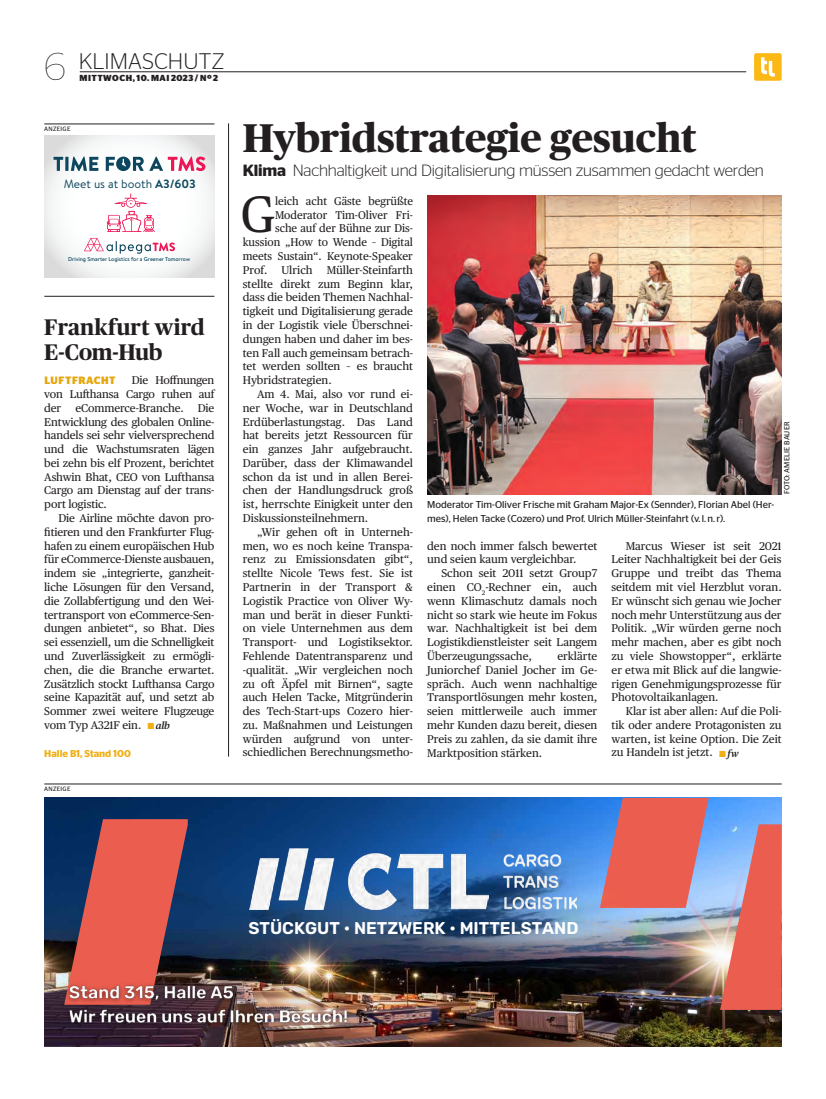
<style>
.page{position:relative;width:826px;height:1099px;background:#fff}
.page>*{position:absolute;margin:0;border:0;box-sizing:border-box;transform-origin:0 0}
.t1{font:51px "Publico Text";color:#231f20}
.t2{font:800 40px "Publico Headline";color:#231f20}
.t3{font:100 38.75px "Stag Sans";color:#231f20}
.t4{font:700 22.5px/25px "Publico Headline";letter-spacing:.005em;color:#231f20}
.t5{font:300 22.5px "Stag Sans";letter-spacing:.005em;color:#231f20}
.t6{font:600 17px "Rubik";color:#fff}
.t7{font:300 16.25px "Stag Sans";letter-spacing:-.01em;color:#231f20}
.t8{font:12px "Brandon Text";color:#0d475d}
.t9{font:11.25px/13.8px "Publico Text";color:#231f20;text-align:justify}
.t10{font:700 10.62px "Stag Sans";letter-spacing:.05em;color:#e5a710}
.t11{font:10px/13.8px "Stag Sans";color:#231f20}
.t12{font:600 10px "Stag Sans";color:#f0af13}
.t13{font:700 8.75px "Stag Sans";letter-spacing:.05em;color:#231f20}
.t14{font:7.5px "Stag Sans";letter-spacing:.02em;color:#231f20}
.t15{font:6.25px "Stag Sans";letter-spacing:.05em;color:#231f20}
.t16{font:500 5.62px "Brandon Text";color:#0d475d}
.s1{font-weight:700}
.s2{font-weight:600;font-style:italic;font-size:8.75px;color:#f0af13}
.s3{font-weight:600;font-style:italic;font-size:10px}
.s4{font-weight:600}
</style>
<div class="page">
<div style="left:754px;top:53px;width:27px;height:28px;background:#fcb814;border-radius:2px"></div>
<svg style="left:761px;top:57px;width:13px;height:20px"></svg>
<hr style="left:80px;top:71px;width:666px;height:1px;background:#231f20">
<hr style="left:228px;top:123px;width:1px;height:633px;background:#231f20">
<img style="left:427px;top:195px;width:354px;height:299px">
<hr style="left:44px;top:783px;width:737px;height:1px;background:#231f20">
<img style="left:44px;top:798px;width:737px;height:248px">
<svg style="left:64px;top:819px;width:124px;height:156px;background:#a64e51"></svg>
<svg style="left:600px;top:798px;width:108px;height:16px;background:#c3656e"></svg>
<img style="left:518px;top:814px;width:263px;height:232px">
<svg style="left:720px;top:824px;width:61px;height:185px;background:#d37d80"></svg>
<img style="left:249px;top:849px;width:240px;height:60px">
<img style="left:497px;top:853px;width:79px;height:56px">
<img style="left:226px;top:922px;width:167px;height:83px">
<img style="left:62px;top:975px;width:297px;height:60px">
<hr style="left:44px;top:296px;width:170px;height:1px;background:#231f20">
<hr style="left:44px;top:124px;width:170px;height:1px;background:#231f20">
<svg style="left:44px;top:136px;width:170px;height:142px"></svg>
<svg style="left:53px;top:157px;width:10px;height:14px"></svg>
<hr style="left:65px;top:157px;width:3px;height:14px;background:#0d475d">
<svg style="left:71px;top:157px;width:27px;height:14px"></svg>
<svg style="left:106px;top:157px;width:99px;height:14px"></svg>
<svg style="left:84px;top:238px;width:91px;height:16px"></svg>
<svg style="left:107px;top:193px;width:48px;height:39px"></svg>
<h3 class="t3" style="left:44px;top:45px;width:23px">6</h3>
<h3 class="t5" style="left:79px;top:49px;width:147px">KLIMASCHUTZ</h3>
<p class="t13" style="left:79px;top:73px;width:140px">MITTWOCH, 10. MAI 2023 / Nº 2</p>
<p class="t15" style="left:44px;top:126px;width:28px">ANZEIGE</p>
<p class="t8" style="left:64px;top:176px;width:134px">Meet us at booth <span class="s1">A3/603</span></p>
<p class="t16" style="left:68px;top:255px;width:123px">Driving Smarter Logistics for a Greener Tomorrow</p>
<h3 class="t4" style="left:44px;top:313px;width:162px">Frankfurt wird<br>E-Com-Hub</h3>
<p class="t10" style="left:44px;top:374px;width:73px">LUFTFRACHT</p>
<p class="t9" style="left:44px;top:373px;width:172px;text-indent:87px">Die Hoffnungen von Lufthansa Cargo ruhen auf der eCommerce-Branche. Die Entwicklung des globalen Online&shy;handels sei sehr vielversprechend und die Wachstumsraten lägen bei zehn bis elf Prozent, berichtet Ashwin Bhat, CEO von Lufthansa Cargo am Dienstag auf der trans&shy;port logistic.</p>
<p class="t9" style="left:44px;top:510px;width:172px;text-indent:14px">Die Airline möchte davon pro&shy;fitieren und den Frankfurter Flug&shy;hafen zu einem europäischen Hub für eCommerce-Dienste ausbauen, indem sie „integrierte, ganzheit&shy;liche Lösungen für den Versand, die Zollabfertigung und den Wei&shy;tertransport von eCommerce-Sen&shy;dungen anbietet“, so Bhat. Dies sei essenziell, um die Schnelligkeit und Zuverlässigkeit zu ermögli&shy;chen, die die Branche erwartet.<br>Zusätzlich stockt Lufthansa Cargo seine Kapazität auf, und setzt ab Sommer zwei weitere Flugzeuge vom Typ A321F ein. <span class="s2">■</span><span class="s3">alb</span></p>
<p class="t12" style="left:44px;top:747px;width:88px">Halle B1, Stand 100</p>
<p class="t15" style="left:44px;top:785px;width:28px">ANZEIGE</p>
<h2 class="t2" style="left:243px;top:109px;width:455px">Hybridstrategie gesucht</h2>
<h3 class="t7" style="left:243px;top:162px;width:522px"><span class="s4">Klima</span> Nachhaltigkeit und Digitalisierung müssen zusammen gedacht werden</h3>
<h1 class="t1" style="left:241px;top:176px;width:36px">G</h1>
<p class="t9" style="left:275px;top:193px;width:139px">leich acht Gäste begrüßte</p>
<p class="t9" style="left:275px;top:207px;width:139px">Moderator Tim-Oliver Fri-</p>
<p class="t9" style="left:275px;top:221px;width:139px">sche auf der Bühne zur Dis-</p>
<p class="t9" style="left:243px;top:235px;width:172px">kussion „How to Wende – Digital</p>
<p class="t9" style="left:243px;top:248px;width:172px">meets Sustain“. Keynote-Speaker</p>
<p class="t9" style="left:243px;top:262px;width:172px">Prof. Ulrich Müller-Steinfarth</p>
<p class="t9" style="left:243px;top:276px;width:172px">stellte direkt zum Beginn klar,</p>
<p class="t9" style="left:243px;top:290px;width:172px">dass die beiden Themen Nachhal-</p>
<p class="t9" style="left:243px;top:304px;width:172px">tigkeit und Digitalisierung gerade</p>
<p class="t9" style="left:243px;top:317px;width:172px">in der Logistik viele Überschnei-</p>
<p class="t9" style="left:243px;top:331px;width:172px">dungen haben und daher im bes-</p>
<p class="t9" style="left:243px;top:345px;width:172px">ten Fall auch gemeinsam betrach-</p>
<p class="t9" style="left:243px;top:359px;width:172px">tet werden sollten – es braucht</p>
<p class="t9" style="left:243px;top:372px;width:90px">Hybridstrategien.</p>
<p class="t9" style="left:257px;top:386px;width:157px">Am 4. Mai, also vor rund ei-</p>
<p class="t9" style="left:243px;top:400px;width:172px">ner Woche, war in Deutschland</p>
<p class="t9" style="left:243px;top:414px;width:172px">Erdüberlastungstag. Das Land</p>
<p class="t9" style="left:243px;top:428px;width:172px">hat bereits jetzt Ressourcen für</p>
<p class="t9" style="left:243px;top:441px;width:172px">ein ganzes Jahr aufgebraucht.</p>
<p class="t9" style="left:243px;top:455px;width:172px">Darüber, dass der Klimawandel</p>
<p class="t9" style="left:243px;top:469px;width:172px">schon da ist und in allen Berei-</p>
<p class="t9" style="left:243px;top:483px;width:172px">chen der Handlungsdruck groß</p>
<p class="t9" style="left:243px;top:497px;width:172px">ist, herrschte Einigkeit unter den</p>
<p class="t9" style="left:243px;top:510px;width:127px">Diskussionsteilnehmern.</p>
<p class="t9" style="left:257px;top:524px;width:157px">„Wir gehen oft in Unterneh-</p>
<p class="t9" style="left:243px;top:538px;width:172px">men, wo es noch keine Transpa-</p>
<p class="t9" style="left:243px;top:552px;width:172px">renz zu Emissionsdaten gibt“,</p>
<p class="t9" style="left:243px;top:565px;width:172px">stellte Nicole Tews fest. Sie ist</p>
<p class="t9" style="left:243px;top:579px;width:172px">Partnerin in der Transport &amp;</p>
<p class="t9" style="left:243px;top:593px;width:172px">Logistik Practice von Oliver Wy-</p>
<p class="t9" style="left:243px;top:607px;width:172px">man und berät in dieser Funkti-</p>
<p class="t9" style="left:243px;top:621px;width:172px">on viele Unternehmen aus dem</p>
<p class="t9" style="left:243px;top:634px;width:172px">Transport- und Logistiksektor.</p>
<p class="t9" style="left:243px;top:648px;width:172px">Fehlende Datentransparenz und</p>
<p class="t9" style="left:243px;top:662px;width:172px">-qualität. „Wir vergleichen noch</p>
<p class="t9" style="left:243px;top:676px;width:172px">zu oft Äpfel mit Birnen“, sagte</p>
<p class="t9" style="left:243px;top:689px;width:172px">auch Helen Tacke, Mitgründerin</p>
<p class="t9" style="left:243px;top:703px;width:172px">des Tech-Start-ups Cozero hier-</p>
<p class="t9" style="left:243px;top:717px;width:172px">zu. Maßnahmen und Leistungen</p>
<p class="t9" style="left:243px;top:731px;width:172px">würden aufgrund von unter-</p>
<p class="t9" style="left:243px;top:745px;width:172px">schiedlichen Berechnungsmetho-</p>
<p class="t11" style="left:427px;top:498px;width:349px">Moderator Tim-Oliver Frische mit Graham Major-Ex (Sennder), Florian Abel (Her&shy;mes), Helen Tacke (Cozero) und Prof. Ulrich Müller-Steinfahrt (v. l.n.r).</p>
<p class="t14" style="left:782px;top:494px;width:74px;rotate:-90deg">FOTO: AMELIE BAUER</p>
<p class="t9" style="left:427px;top:538px;width:172px">den noch immer falsch bewertet und seien kaum vergleichbar.</p>
<p class="t9" style="left:427px;top:565px;width:172px;text-indent:14px">Schon seit 2011 setzt Group7 einen CO<sub>2</sub>-Rechner ein, auch wenn Klimaschutz damals noch nicht so stark wie heute im Fokus war. Nachhaltigkeit ist bei dem Logistikdienstleister seit Langem Überzeugungssache,</p>
<p class="t9" style="left:427px;top:648px;width:172px;text-indent:130px">erklärte Juniorchef Daniel Jocher im Ge&shy;spräch. Auch wenn nachhaltige Transportlösungen mehr kosten, seien mittlerweile auch immer mehr Kunden dazu bereit, diesen Preis zu zahlen, da sie damit ihre Marktposition stärken.</p>
<p class="t9" style="left:611px;top:538px;width:172px;text-indent:14px">Marcus Wieser ist seit 2021<br>Leiter Nachhaltigkeit bei der Geis Gruppe und treibt das Thema seitdem mit viel Herzblut voran.<br>Er wünscht sich genau wie Jocher noch mehr Unterstützung aus der Politik. „Wir würden gerne noch mehr machen, aber es gibt noch zu viele Showstopper“, erklärte er etwa mit Blick auf die langwie&shy;rigen Genehmigungsprozesse für Photovoltaikanlagen.</p>
<p class="t9" style="left:611px;top:703px;width:172px;text-indent:14px">Klar ist aber allen: Auf die Poli&shy;tik oder andere Protagonisten zu warten, ist keine Option. Die Zeit zu Handeln ist jetzt. <span class="s2">■</span><span class="s3">fw</span></p>
<h3 class="t6" style="left:248px;top:918px;width:331px">STÜCKGUT • NETZWERK • MITTELSTAND</h3>
</div>
